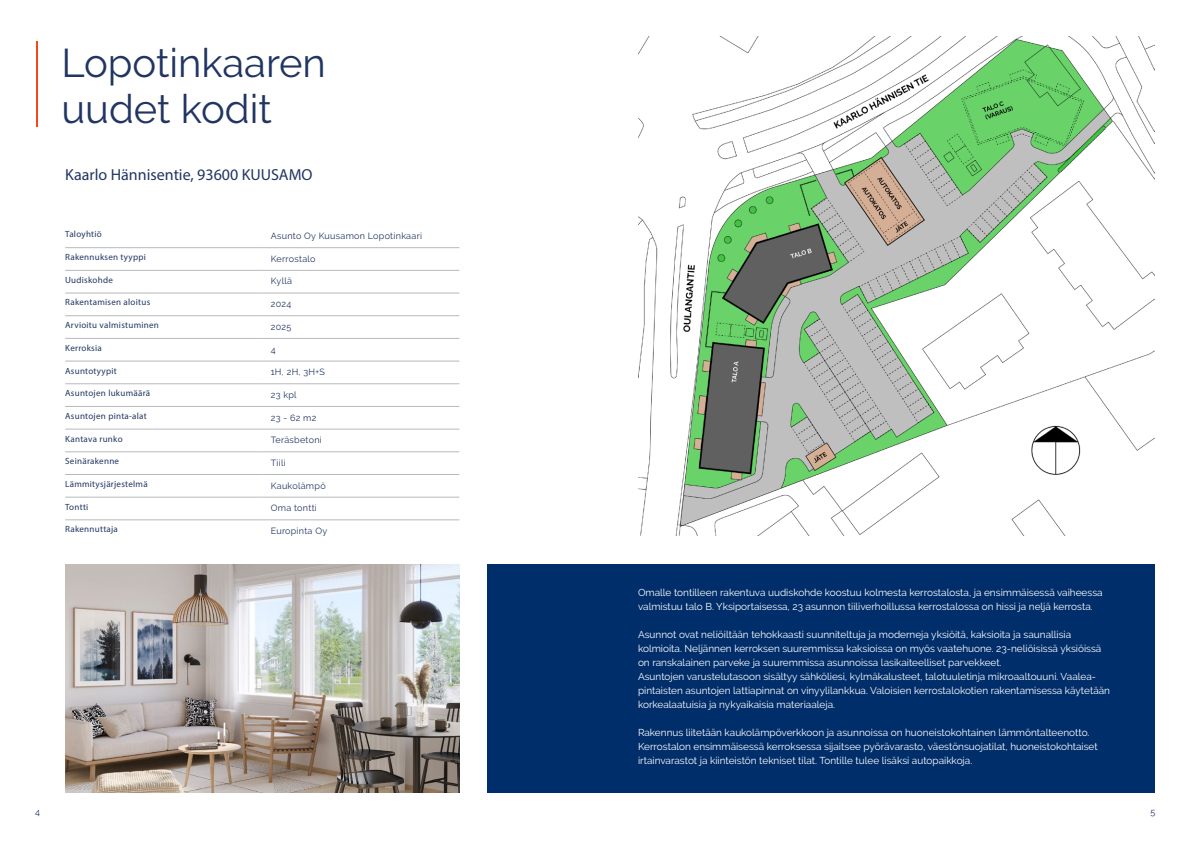
<style>
.page{position:relative;width:1191px;height:842px;background:#fff}
.page>*{position:absolute;margin:0;border:0;box-sizing:border-box;transform-origin:0 0}
.t1{font:40px "Raleway";color:#213562}
.Text_Bold{font:16px "Myriad Pro";color:#213562}
.body_text{font:10px/14px "Raleway";color:#fff}
.t2{font:9px "Myriad Pro";letter-spacing:.03em;color:#213562}
.t3{font:9px "Raleway";letter-spacing:.03em;color:#213562}
</style>
<div class="page">
<div style="left:488px;top:564px;width:667px;height:228px;background:#002e6b"></div>
<img style="left:638px;top:36px;width:517px;height:500px">
<hr style="left:65px;top:247px;width:197px;height:1px;background:#b8b9bc">
<hr style="left:262px;top:247px;width:197px;height:1px;background:#b8b9bc">
<hr style="left:65px;top:270px;width:197px;height:1px;background:#b8b9bc">
<hr style="left:262px;top:270px;width:197px;height:1px;background:#b8b9bc">
<hr style="left:65px;top:293px;width:197px;height:1px;background:#b8b9bc">
<hr style="left:262px;top:293px;width:197px;height:1px;background:#b8b9bc">
<hr style="left:65px;top:316px;width:197px;height:1px;background:#b8b9bc">
<hr style="left:262px;top:316px;width:197px;height:1px;background:#b8b9bc">
<hr style="left:65px;top:338px;width:197px;height:1px;background:#b8b9bc">
<hr style="left:262px;top:338px;width:197px;height:1px;background:#b8b9bc">
<hr style="left:65px;top:361px;width:197px;height:1px;background:#b8b9bc">
<hr style="left:262px;top:361px;width:197px;height:1px;background:#b8b9bc">
<hr style="left:65px;top:384px;width:197px;height:1px;background:#b8b9bc">
<hr style="left:262px;top:384px;width:197px;height:1px;background:#b8b9bc">
<hr style="left:65px;top:406px;width:197px;height:1px;background:#b8b9bc">
<hr style="left:262px;top:406px;width:197px;height:1px;background:#b8b9bc">
<hr style="left:65px;top:429px;width:197px;height:1px;background:#b8b9bc">
<hr style="left:262px;top:429px;width:197px;height:1px;background:#b8b9bc">
<hr style="left:65px;top:452px;width:197px;height:1px;background:#b8b9bc">
<hr style="left:262px;top:452px;width:197px;height:1px;background:#b8b9bc">
<hr style="left:65px;top:474px;width:197px;height:1px;background:#b8b9bc">
<hr style="left:262px;top:474px;width:197px;height:1px;background:#b8b9bc">
<hr style="left:65px;top:497px;width:197px;height:1px;background:#b8b9bc">
<hr style="left:262px;top:497px;width:197px;height:1px;background:#b8b9bc">
<hr style="left:65px;top:520px;width:197px;height:1px;background:#b8b9bc">
<hr style="left:262px;top:520px;width:197px;height:1px;background:#b8b9bc">
<hr style="left:36px;top:42px;width:2px;height:85px;background:#fa4616">
<img style="left:65px;top:564px;width:394px;height:228px">
<p class="t1" style="left:62px;top:40px;width:266px">Lopotinkaaren</p>
<p class="t1" style="left:62px;top:86px;width:212px">uudet kodit</p>
<p class="Text_Bold" style="left:65px;top:164px;width:249px">Kaarlo Hännisentie, 93600 KUUSAMO</p>
<p class="t2" style="left:65px;top:229px;width:38px">Taloyhtiö</p>
<p class="t3" style="left:271px;top:231px;width:153px">Asunto Oy Kuusamon Lopotinkaari</p>
<p class="t2" style="left:65px;top:252px;width:82px">Rakennuksen tyyppi</p>
<p class="t3" style="left:271px;top:253px;width:46px">Kerrostalo</p>
<p class="t2" style="left:65px;top:274px;width:49px">Uudiskohde</p>
<p class="t3" style="left:271px;top:276px;width:23px">Kyllä</p>
<p class="t2" style="left:65px;top:297px;width:87px">Rakentamisen aloitus</p>
<p class="t3" style="left:271px;top:299px;width:22px">2024</p>
<p class="t2" style="left:65px;top:320px;width:95px">Arvioitu valmistuminen</p>
<p class="t3" style="left:271px;top:321px;width:22px">2025</p>
<p class="t2" style="left:65px;top:342px;width:38px">Kerroksia</p>
<p class="t3" style="left:271px;top:344px;width:6px">4</p>
<p class="t2" style="left:65px;top:365px;width:53px">Asuntotyypit</p>
<p class="t3" style="left:271px;top:367px;width:56px">1H, 2H, 3H+S</p>
<p class="t2" style="left:65px;top:388px;width:86px">Asuntojen lukumäärä</p>
<p class="t3" style="left:271px;top:389px;width:27px">23 kpl</p>
<p class="t2" style="left:65px;top:410px;width:83px">Asuntojen pinta-alat</p>
<p class="t3" style="left:271px;top:412px;width:47px">23 - 62 m2</p>
<p class="t2" style="left:65px;top:433px;width:59px">Kantava runko</p>
<p class="t3" style="left:271px;top:435px;width:53px">Teräsbetoni</p>
<p class="t2" style="left:65px;top:456px;width:55px">Seinärakenne</p>
<p class="t3" style="left:271px;top:457px;width:16px">Tiili</p>
<p class="t2" style="left:65px;top:478px;width:84px">Lämmitysjärjestelmä</p>
<p class="t3" style="left:271px;top:480px;width:56px">Kaukolämpö</p>
<p class="t2" style="left:65px;top:501px;width:25px">Tontti</p>
<p class="t3" style="left:271px;top:503px;width:48px">Oma tontti</p>
<p class="t2" style="left:65px;top:524px;width:54px">Rakennuttaja</p>
<p class="t3" style="left:271px;top:526px;width:58px">Europinta Oy</p>
<p class="body_text" style="left:638px;top:585px;width:466px">Omalle tontilleen rakentuva uudiskohde koostuu kolmesta kerrostalosta, ja ensimmäisessä vaiheessa valmistuu talo B. Yksiportaisessa, 23 asunnon tiiliverhoillussa kerrostalossa on hissi ja neljä kerrosta.</p>
<p class="body_text" style="left:638px;top:627px;width:465px">Asunnot ovat neliöiltään tehokkaasti suunniteltuja ja moderneja yksiöitä, kaksioita ja saunallisia kolmioita. Neljännen kerroksen suuremmissa kaksioissa on myös vaatehuone. 23-neliöisissä yksiöissä on ranskalainen parveke ja suuremmissa asunnoissa lasikaiteelliset parvekkeet.</p>
<p class="body_text" style="left:638px;top:669px;width:473px">Asuntojen varustelutasoon sisältyy sähköliesi, kylmäkalusteet, talotuuletinja mikroaaltouuni. Vaalea&shy;pintaisten asuntojen lattiapinnat on vinyylilankkua. Valoisien kerrostalokotien rakentamisessa käytetään korkealaatuisia ja nykyaikaisia materiaaleja.</p>
<p class="body_text" style="left:638px;top:725px;width:461px">Rakennus liitetään kaukolämpöverkkoon ja asunnoissa on huoneistokohtainen lämmöntalteenotto.<br>Kerrostalon ensimmäisessä kerroksessa sijaitsee pyörävarasto, väestönsuojatilat, huoneistokohtaiset irtainvarastot ja kiinteistön tekniset tilat. Tontille tulee lisäksi autopaikkoja.</p>
<p class="t3" style="left:35px;top:806px;width:6px">4</p>
<p class="t3" style="left:1150px;top:806px;width:6px">5</p>
</div>
